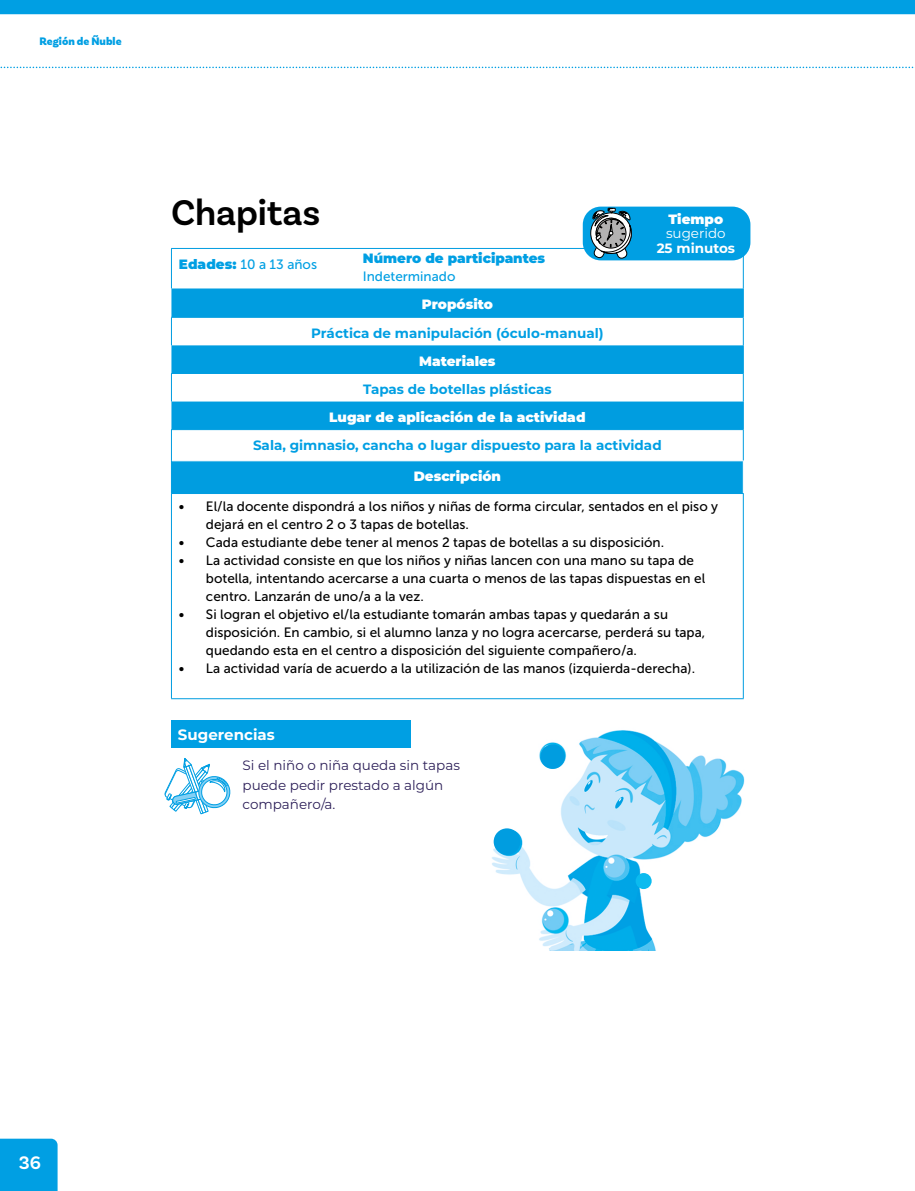
<style>
.page{position:relative;width:915px;height:1191px;background:#fff}
.page>*{position:absolute;margin:0;border:0;box-sizing:border-box;transform-origin:0 0}
.t1{font:600 37.5px "Basic Sans";letter-spacing:-.005em;color:#000}
.t2{font:600 19.05px "Basic Sans";color:#fff}
.t3{font:700 15px "Montserrat";color:#fff}
.t4{font:13.5px/18px "Museo Sans 500";color:#000}
.t5{font:700 13.5px "Montserrat";color:#009fe3}
.t6{font:900 13.5px "Montserrat";color:#fff}
.t7{font:13.5px/19.5px "Montserrat";color:#2d2059}
.t8{font:13.5px "Museo Sans 500";color:#009fe3}
.t9{font:900 13.5px "Montserrat";color:#009fe3}
.t10{font:700 13.5px "Montserrat";color:#fff}
.t11{font:13.5px "Montserrat";color:#fff}
.t12{font:900 11.4px "Basic Sans";color:#009fe3}
.s1{font-family:"Montserrat";font-weight:900}
</style>
<div class="page">
<svg style="left:0;top:67px;width:914px;height:1px"></svg>
<div style="left:0;top:1138px;width:58px;height:53px;background:#009fe3"></div>
<div style="left:0;top:0;width:914px;height:14px;background:#009fe3"></div>
<img style="left:492px;top:730px;width:253px;height:220px">
<svg style="left:164px;top:758px;width:67px;height:56px"></svg>
<div style="left:171px;top:720px;width:239px;height:27px;background:#009fe3"></div>
<div style="left:635px;top:873px;width:16px;height:16px;background:#0bbbef;border-radius:50%"></div>
<div style="left:493px;top:828px;width:27px;height:27px;background:#009de0;border-radius:50%"></div>
<div style="left:540px;top:744px;width:24px;height:25px;background:#009de0;border-radius:50%"></div>
<svg style="left:171px;top:288px;width:571px;height:205px;fill:#009de0"></svg>
<hr style="left:172px;top:460px;width:571px;height:1px;background:#fff">
<hr style="left:171px;top:249px;width:1px;height:39px;background:#009de0">
<hr style="left:171px;top:248px;width:572px;height:1px;background:#009de0">
<hr style="left:742px;top:249px;width:1px;height:39px;background:#009de0">
<svg style="left:171px;top:318px;width:1px;height:27px"></svg>
<hr style="left:171px;top:317px;width:572px;height:1px;background:#009de0">
<svg style="left:171px;top:374px;width:1px;height:27px"></svg>
<hr style="left:171px;top:373px;width:572px;height:1px;background:#009de0">
<svg style="left:742px;top:288px;width:1px;height:141px"></svg>
<hr style="left:171px;top:430px;width:1px;height:31px;background:#009de0">
<hr style="left:171px;top:429px;width:572px;height:1px;background:#009de0">
<hr style="left:742px;top:430px;width:1px;height:30px;background:#009de0">
<hr style="left:171px;top:461px;width:1px;height:32px;background:#009de0">
<hr style="left:171px;top:494px;width:1px;height:204px;background:#009de0">
<hr style="left:171px;top:493px;width:572px;height:1px;background:#009de0">
<hr style="left:742px;top:494px;width:1px;height:204px;background:#009de0">
<hr style="left:171px;top:698px;width:572px;height:1px;background:#009de0">
<div style="left:582px;top:207px;width:168px;height:53px;background:#009fe3;border-radius:18px"></div>
<div style="left:590px;top:212px;width:41px;height:42px;border:1px solid #000;border-radius:50%"></div>
<svg style="left:592px;top:206px;width:39px;height:53px"></svg>
<p class="t12" style="left:40px;top:34px;width:83px">Región de Ñuble</p>
<h1 class="t1" style="left:171px;top:189px;width:151px">Chapitas</h1>
<p class="t8" style="left:179px;top:257px;width:140px"><span class="s1">Edades:</span> 10 a 13 años</p>
<p class="t9" style="left:362px;top:248px;width:184px">Número de participantes</p>
<p class="t8" style="left:362px;top:269px;width:94px">Indeterminado</p>
<p class="t6" style="left:668px;top:209px;width:56px">Tiempo</p>
<p class="t11" style="left:665px;top:224px;width:61px">sugerido</p>
<p class="t10" style="left:656px;top:238px;width:80px">25 minutos</p>
<p class="t6" style="left:421px;top:294px;width:73px">Propósito</p>
<p class="t5" style="left:311px;top:323px;width:294px">Práctica de manipulación (óculo-manual)</p>
<p class="t6" style="left:419px;top:351px;width:78px">Materiales</p>
<p class="t5" style="left:363px;top:379px;width:190px">Tapas de botellas plásticas</p>
<p class="t6" style="left:329px;top:407px;width:258px">Lugar de aplicación de la actividad</p>
<p class="t5" style="left:253px;top:436px;width:410px">Sala, gimnasio, cancha o lugar dispuesto para la actividad</p>
<p class="t6" style="left:413px;top:466px;width:89px">Descripción</p>
<p class="t4" style="left:206px;top:497px;width:513px;text-indent:-27px">• El/la docente dispondrá a los niños y niñas de forma circular, sentados en el piso y dejará en el centro 2 o 3 tapas de botellas.</p>
<p class="t4" style="left:179px;top:533px;width:486px">• Cada estudiante debe tener al menos 2 tapas de botellas a su disposición.</p>
<p class="t4" style="left:206px;top:551px;width:500px;text-indent:-27px">• La actividad consiste en que los niños y niñas lancen con una mano su tapa de botella, intentando acercarse a una cuarta o menos de las tapas dispuestas en el centro. Lanzarán de uno/a a la vez.</p>
<p class="t4" style="left:206px;top:605px;width:500px;text-indent:-27px">• Si logran el objetivo el/la estudiante tomarán ambas tapas y quedarán a su disposición. En cambio, si el alumno lanza y no logra acercarse, perderá su tapa, quedando esta en el centro a disposición del siguiente compañero/a.</p>
<p class="t4" style="left:179px;top:659px;width:517px">• La actividad varía de acuerdo a la utilización de las manos (izquierda-derecha).</p>
<p class="t3" style="left:178px;top:723px;width:98px">Sugerencias</p>
<p class="t7" style="left:242px;top:755px;width:219px">Si el niño o niña queda sin tapas puede pedir prestado a algún compañero/a.</p>
<h2 class="t2" style="left:19px;top:1151px;width:24px">36</h2>
</div>
